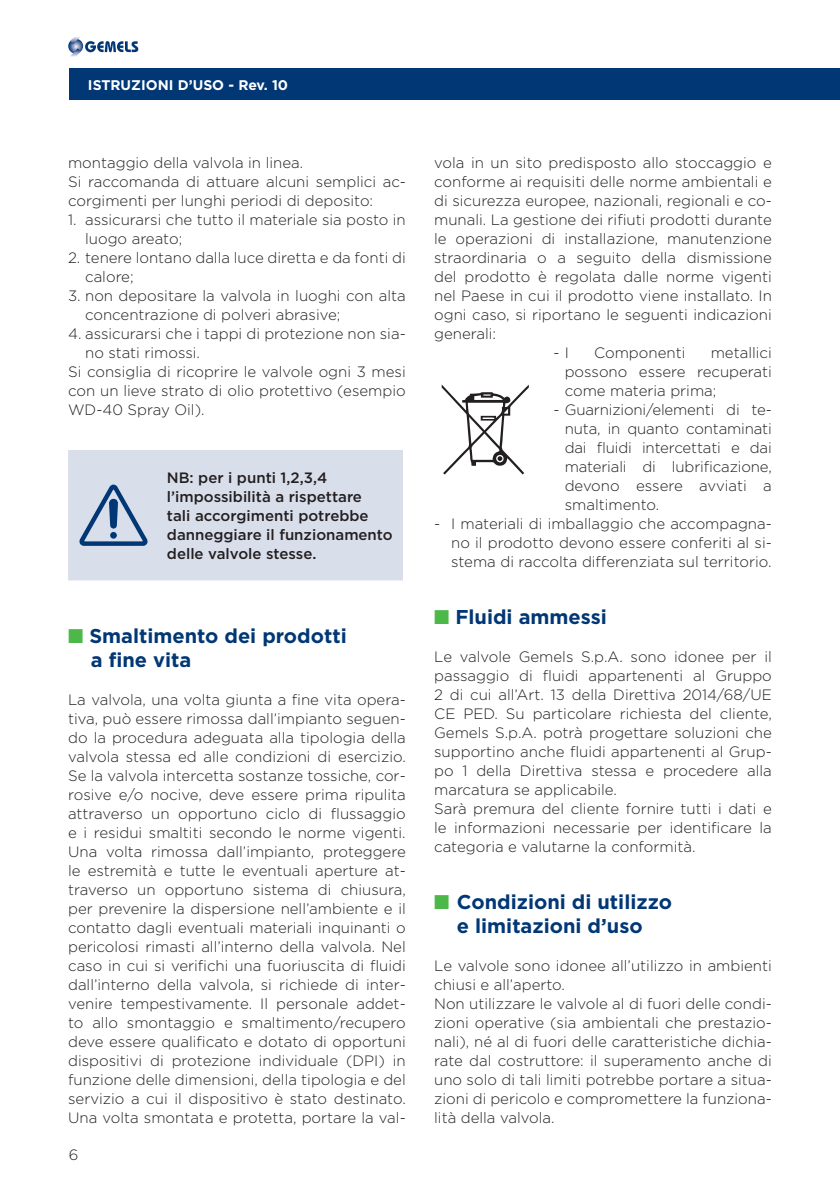
<style>
.page{position:relative;width:840px;height:1191px;background:#fff}
.page>*{position:absolute;margin:0;border:0;box-sizing:border-box;transform-origin:0 0}
.Testo{font:700 20px "Gotham";color:#013775}
.Testo-2{font:300 15px/19px "Gotham";color:#231f20;text-align:justify}
.Testo_rientro{font:300 15px/19px "Gotham";color:#231f20}
.Testo-3{font:500 15px/19px "Gotham";color:#231f20}
.t1{font:700 14px "Gotham";color:#fff}
.s1{color:#4cb848}
</style>
<div class="page">
<div style="left:69px;top:68px;width:770px;height:32px;background:#013775"></div>
<svg style="left:69px;top:37px;width:69px;height:20px"></svg>
<div style="left:68px;top:450px;width:335px;height:130px;background:#d9deeb"></div>
<svg style="left:79px;top:484px;width:69px;height:62px;background:#a0b2cc"></svg>
<svg style="left:441px;top:385px;width:87px;height:89px"></svg>
<p class="t1" style="left:88px;top:75px;width:201px">ISTRUZIONI D’USO - Rev. 10</p>
<p class="Testo-2" style="left:68px;top:153px;width:236px">montaggio della valvola in linea.</p>
<p class="Testo-2" style="left:68px;top:172px;width:339px">Si raccomanda di attuare alcuni semplici ac&shy;corgimenti per lunghi periodi di deposito:</p>
<p class="Testo_rientro" style="left:85px;top:210px;width:322px;text-indent:-17px">1. assicurarsi che tutto il materiale sia posto in luogo areato;</p>
<p class="Testo_rientro" style="left:85px;top:248px;width:322px;text-indent:-17px">2. tenere lontano dalla luce diretta e da fonti di calore;</p>
<p class="Testo_rientro" style="left:85px;top:286px;width:322px;text-indent:-17px">3. non depositare la valvola in luoghi con alta concentrazione di polveri abrasive;</p>
<p class="Testo_rientro" style="left:85px;top:324px;width:322px;text-indent:-17px">4. assicurarsi che i tappi di protezione non sia&shy;no stati rimossi.</p>
<p class="Testo-2" style="left:68px;top:362px;width:339px">Si consiglia di ricoprire le valvole ogni 3 mesi con un lieve strato di olio protettivo (esempio WD-40 Spray Oil).</p>
<p class="Testo-3" style="left:167px;top:468px;width:227px">NB: per i punti 1,2,3,4 l’impossibilità a rispettare<br>tali accorgimenti potrebbe danneggiare il funzionamento delle valvole stesse.</p>
<p class="Testo" style="left:68px;top:623px;width:280px"><span class="s1">■</span> Smaltimento dei prodotti</p>
<p class="Testo" style="left:91px;top:647px;width:102px">a fine vita</p>
<p class="Testo-2" style="left:68px;top:690px;width:339px">La valvola, una volta giunta a fine vita opera&shy;tiva, può essere rimossa dall’impianto seguen&shy;do la procedura adeguata alla tipologia della valvola stessa ed alle condizioni di esercizio.<br>Se la valvola intercetta sostanze tossiche, cor&shy;rosive e/o nocive, deve essere prima ripulita attraverso un opportuno ciclo di flussaggio e i residui smaltiti secondo le norme vigenti.<br>Una volta rimossa dall’impianto, proteggere le estremità e tutte le eventuali aperture at&shy;traverso un opportuno sistema di chiusura, per prevenire la dispersione nell’ambiente e il contatto dagli eventuali materiali inquinanti o pericolosi rimasti all’interno della valvola. Nel caso in cui si verifichi una fuoriuscita di fluidi dall’interno della valvola, si richiede di inter&shy;venire tempestivamente. Il personale addet&shy;to allo smontaggio e smaltimento/recupero deve essere qualificato e dotato di opportuni dispositivi di protezione individuale (DPI) in funzione delle dimensioni, della tipologia e del servizio a cui il dispositivo è stato destinato.<br>Una volta smontata e protetta, portare la val-</p>
<p class="Testo-2" style="left:69px;top:1145px;width:11px">6</p>
<p class="Testo-2" style="left:434px;top:153px;width:339px">vola in un sito predisposto allo stoccaggio e conforme ai requisiti delle norme ambientali e di sicurezza europee, nazionali, regionali e co&shy;munali. La gestione dei rifiuti prodotti durante le operazioni di installazione, manutenzione straordinaria o a seguito della dismissione del prodotto è regolata dalle norme vigenti nel Paese in cui il prodotto viene installato. In ogni caso, si riportano le seguenti indicazioni generali:</p>
<p class="Testo_rientro" style="left:553px;top:343px;width:17px">- I</p>
<p class="Testo_rientro" style="left:593px;top:343px;width:93px">Componenti</p>
<p class="Testo_rientro" style="left:564px;top:343px;width:208px;text-align:justify;text-indent:146px">metallici possono essere recuperati come materia prima;</p>
<p class="Testo_rientro" style="left:564px;top:400px;width:208px;text-align:justify;text-indent:-11px">- Guarnizioni/elementi di te&shy;nuta, in quanto contaminati dai fluidi intercettati e dai materiali di lubrificazione, devono essere avviati a smaltimento.</p>
<p class="Testo_rientro" style="left:451px;top:514px;width:322px;text-align:justify;text-indent:-17px">- I materiali di imballaggio che accompagna&shy;no il prodotto devono essere conferiti al si&shy;stema di raccolta differenziata sul territorio.</p>
<p class="Testo" style="left:434px;top:604px;width:174px"><span class="s1">■</span> Fluidi ammessi</p>
<p class="Testo-2" style="left:434px;top:647px;width:339px">Le valvole Gemels S.p.A. sono idonee per il passaggio di fluidi appartenenti al Gruppo 2 di cui all’Art. 13 della Direttiva 2014/68/UE CE PED. Su particolare richiesta del cliente, Gemels S.p.A. potrà progettare soluzioni che supportino anche fluidi appartenenti al Grup&shy;po 1 della Direttiva stessa e procedere alla marcatura se applicabile.</p>
<p class="Testo-2" style="left:434px;top:799px;width:339px">Sarà premura del cliente fornire tutti i dati e le informazioni necessarie per identificare la categoria e valutarne la conformità.</p>
<p class="Testo" style="left:434px;top:889px;width:239px"><span class="s1">■</span> Condizioni di utilizzo</p>
<p class="Testo" style="left:456px;top:913px;width:187px">e limitazioni d’uso</p>
<p class="Testo-2" style="left:434px;top:956px;width:339px">Le valvole sono idonee all’utilizzo in ambienti chiusi e all’aperto.</p>
<p class="Testo-2" style="left:434px;top:994px;width:339px">Non utilizzare le valvole al di fuori delle condi&shy;zioni operative (sia ambientali che prestazio&shy;nali), né al di fuori delle caratteristiche dichia&shy;rate dal costruttore: il superamento anche di uno solo di tali limiti potrebbe portare a situa&shy;zioni di pericolo e compromettere la funziona&shy;lità della valvola.</p>
</div>
